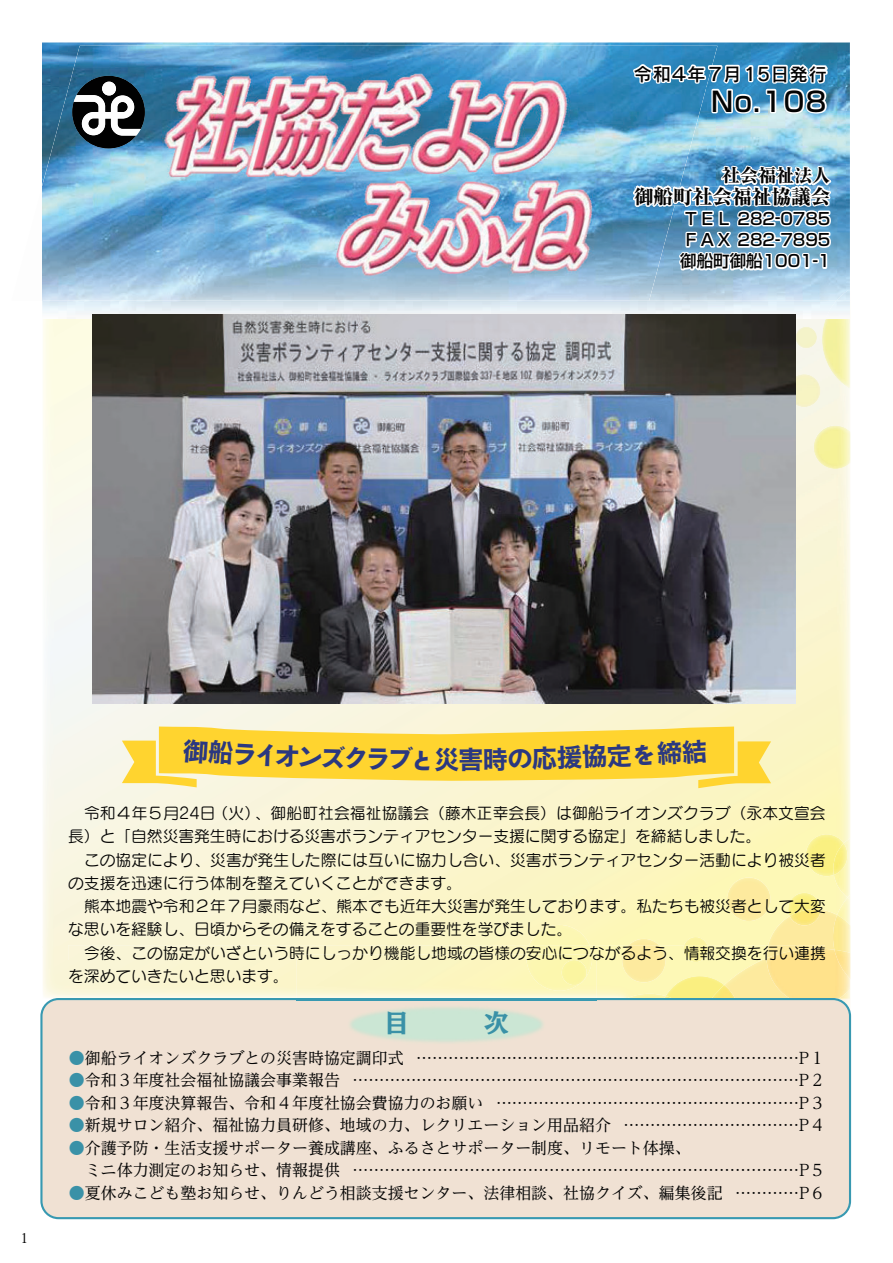
<style>
.page{position:relative;width:893px;height:1263px;background:#fff}
.page>*{position:absolute;margin:0;border:0;box-sizing:border-box;transform-origin:0 0}
.t1{font:27.15px "Shin Go Pro Medium 90 pv RKSJ H";color:#030303}
.t2{font:25.05px "Hira Sans Old Std N W7 90 pv RKSJ H";color:#2b3880}
.t3{font:19.65px "Ryumin Pro Heavy 90 pv RKSJ H";color:#030303}
.t4{font:18px "Rodin Pro DB 90 pv RKSJ H";letter-spacing:.055em;color:#030303}
.t5{font:18px "Ryumin Pro Heavy 90 pv RKSJ H";color:#030303}
.t6{font:16.5px/21.3px "Shin Go Pro Medium 90 pv RKSJ H";color:#030303;text-align:justify}
.t7{font:15.9px/22.5px "UD Reimin Pro Regular 90 pv RKSJ H";color:#030303;text-align:right}
.t8{font:15.75px/23.2px "Seurat Pro M 90 pv RKSJ H";color:#030303}
.t9{font:13.8px "Koz Min Pro Regular 90 pv RKSJ H";color:#030303}
.s1{font-family:"Hira Sans Old Std N W8 90 pv RKSJ H";font-size:22.05px}
.s2{color:#3a91a7}
</style>
<div class="page">
<img style="left:43px;top:319px;width:807px;height:627px">
<img style="left:43px;top:946px;width:269px;height:52px">
<img style="left:595px;top:960px;width:129px;height:38px">
<img style="left:822px;top:319px;width:28px;height:70px">
<img style="left:724px;top:960px;width:43px;height:38px">
<img style="left:834px;top:838px;width:16px;height:59px">
<img style="left:727px;top:877px;width:43px;height:44px;border-radius:50%">
<img style="left:622px;top:939px;width:43px;height:43px">
<img style="left:813px;top:425px;width:37px;height:44px">
<img style="left:795px;top:327px;width:22px;height:21px;border-radius:50%">
<img style="left:787px;top:374px;width:33px;height:33px;border-radius:50%">
<img style="left:806px;top:834px;width:38px;height:42px">
<img style="left:833px;top:843px;width:14px;height:32px">
<img style="left:788px;top:893px;width:33px;height:16px">
<img style="left:684px;top:937px;width:23px;height:25px">
<img style="left:768px;top:909px;width:69px;height:40px">
<img style="left:767px;top:949px;width:83px;height:49px">
<img style="left:790px;top:909px;width:31px;height:16px">
<img style="left:837px;top:897px;width:13px;height:18px">
<img style="left:833px;top:915px;width:17px;height:38px">
<img style="left:834px;top:950px;width:16px;height:29px">
<img style="left:627px;top:994px;width:39px;height:4px">
<img style="left:529px;top:925px;width:61px;height:20px">
<img style="left:666px;top:976px;width:58px;height:22px">
<img style="left:712px;top:985px;width:23px;height:13px">
<svg style="left:665px;top:996px;width:7px;height:2px"></svg>
<img style="left:68px;top:945px;width:699px;height:15px">
<img style="left:622px;top:945px;width:43px;height:15px">
<img style="left:683px;top:945px;width:25px;height:15px">
<img style="left:767px;top:945px;width:58px;height:4px">
<img style="left:767px;top:949px;width:58px;height:11px">
<img style="left:527px;top:945px;width:65px;height:9px">
<img style="left:42px;top:42px;width:808px;height:46px">
<img style="left:717px;top:88px;width:133px;height:213px">
<img style="left:43px;top:301px;width:782px;height:18px">
<img style="left:836px;top:290px;width:14px;height:11px">
<img style="left:42px;top:46px;width:675px;height:255px">
<img style="left:43px;top:301px;width:606px;height:1px">
<img style="left:72px;top:76px;width:73px;height:72px">
<img style="left:102px;top:82px;width:14px;height:13px">
<svg style="left:74px;top:95px;width:67px;height:41px"></svg>
<svg style="left:633px;top:128px;width:201px;height:146px"></svg>
<img style="left:673px;top:187px;width:7px;height:19px">
<img style="left:634px;top:187px;width:18px;height:19px">
<img style="left:652px;top:187px;width:21px;height:19px">
<img style="left:673px;top:187px;width:6px;height:17px">
<img style="left:93px;top:314px;width:702px;height:389px">
<div style="left:40px;top:998px;width:811px;height:221px;background:#f0e1d3"></div>
<img style="left:526px;top:960px;width:66px;height:31px">
<img style="left:562px;top:960px;width:25px;height:25px">
<img style="left:297px;top:954px;width:299px;height:6px">
<img style="left:297px;top:998px;width:299px;height:97px">
<svg style="left:630px;top:51px;width:199px;height:70px"></svg>
<svg style="left:122px;top:726px;width:649px;height:62px;background:#fddc59"></svg>
<p class="t4" style="left:634px;top:67px;width:195px">令和４年７月15日発行</p>
<h1 class="t1" style="left:711px;top:91px;width:117px">No.108</h1>
<p class="t5" style="left:722px;top:169px;width:110px">社会福祉法人</p>
<p class="t3" style="left:634px;top:189px;width:198px">御船町社会福祉協議会</p>
<p class="t6" style="left:680px;top:210px;width:152px">ＴＥＬ 282-0785<br>ＦＡＸ 282-7895御船町御船1001-1</p>
<p class="t9" style="left:20px;top:1232px;width:10px">1</p>
<h2 class="t2" style="left:411px;top:750px;width:74px"><span class="s1">と</span>災害</h2>
<p class="t8" style="left:68px;top:804px;width:759px">　令和４年５月24日（火）、御船町社会福祉協議会（藤木正幸会長）は御船ライオンズクラブ（永本文宣会長）と「自然災害発生時における災害ボランティアセンター支援に関する協定」を締結しました。<br>　この協定により、災害が発生した際には互いに協力し合い、災害ボランティアセンター活動により被災者の支援を迅速に行う体制を整えていくことができます。<br>　熊本地震や令和２年７月豪雨など、熊本でも近年大災害が発生しております。私たちも被災者として大変な思いを経験し、日頃からその備えをすることの重要性を学びました。<br>　今後、この協定がいざという時にしっかり機能し地域の皆様の安心につながるよう、情報交換を行い連携を深めていきたいと思います。</p>
<p class="t7" style="left:69px;top:1049px;width:336px"><span class="s2">●</span>御船ライオンズクラブとの災害時協定調印式</p>
<p class="t7" style="left:69px;top:1071px;width:273px"><span class="s2">●</span>令和３年度社会福祉協議会事業報告</p>
<p class="t7" style="left:69px;top:1094px;width:416px"><span class="s2">●</span>令和３年度決算報告、令和４年度社協会費協力のお願い</p>
<p class="t7" style="left:69px;top:1116px;width:544px"><span class="s2">●</span>新規サロン紹介、福祉協力員研修、地域の力、レクリエーション用品紹介</p>
<p class="t7" style="left:69px;top:1139px;width:623px;text-align:left"><span class="s2">●</span>介護予防・生活支援サポーター養成講座、ふるさとサポーター制度、リモート体操、　ミニ体力測定のお知らせ、情報提供</p>
<p class="t7" style="left:69px;top:1184px;width:671px"><span class="s2">●</span>夏休みこども塾お知らせ、りんどう相談支援センター、法律相談、社協クイズ、編集後記　</p>
<p class="t7" style="left:352px;top:1049px;width:474px">………………………………………………………………P１…………………………………………………………………………P２…………………………………………………P３……………………………P４</p>
<p class="t7" style="left:352px;top:1161px;width:474px">…………………………………………………………………………P５…………P６</p>
</div>
